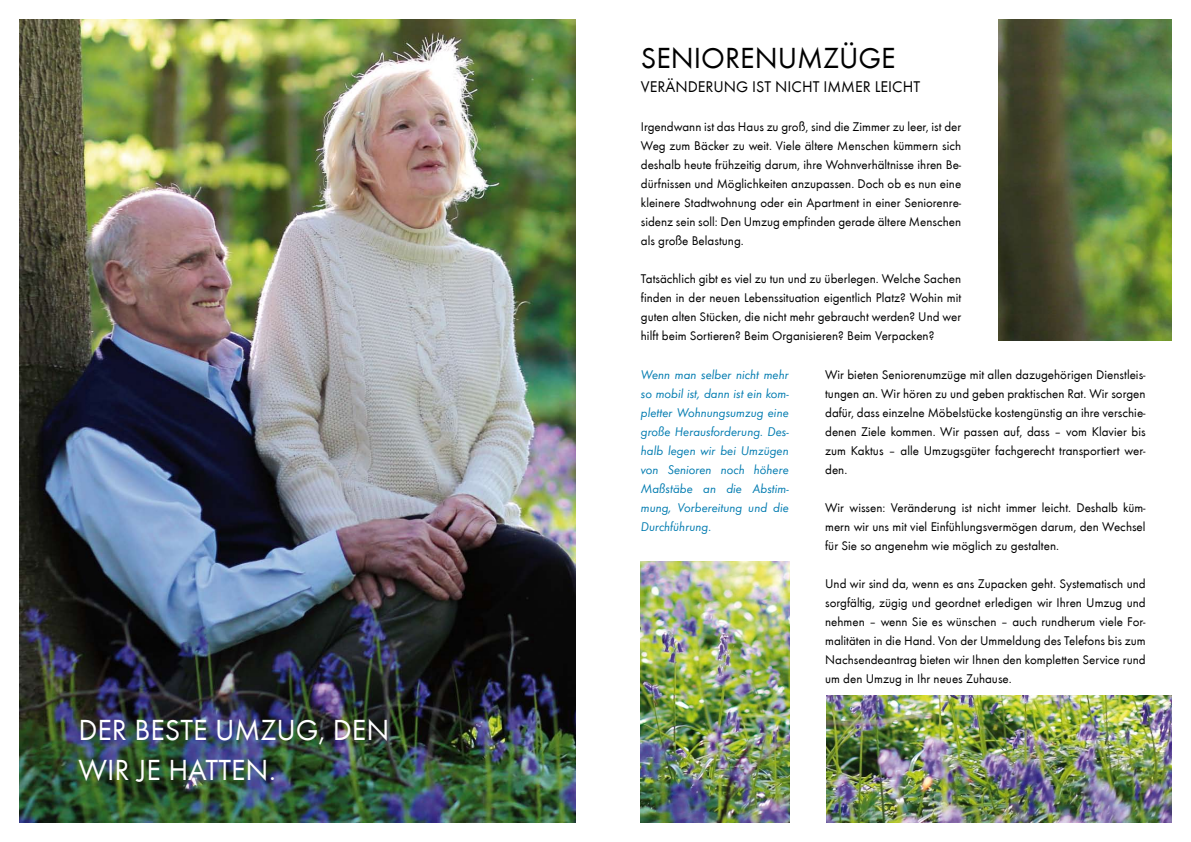
<style>
.page{position:relative;width:1191px;height:842px;background:#fff}
.page>*{position:absolute;margin:0;border:0;box-sizing:border-box;transform-origin:0 0}
.t1{font:30px/40px "Futura T";color:#fff}
.t2{font:30px "Futura T";color:#000}
.t3{font:16px "Futura T";color:#000}
.t4{font:13px/19px "Futura T";color:#000;text-align:justify}
.t5{font:13px/19px "Futura T Book Obli";color:#007bb0;text-align:justify}
</style>
<div class="page">
<img style="left:20px;top:20px;width:555px;height:802px">
<img style="left:998px;top:20px;width:173px;height:321px">
<img style="left:641px;top:561px;width:148px;height:261px">
<img style="left:826px;top:695px;width:345px;height:127px">
<h1 class="t1" style="left:87px;top:699px;width:312px">Der beste Umzug, den wir je hatten.</h1>
<h1 class="t1" style="left:78px;top:710px;width:312px">Der beste Umzug, den wir je hatten.</h1>
<h1 class="t2" style="left:641px;top:41px;width:256px">Seniorenumzüge</h1>
<p class="t3" style="left:641px;top:77px;width:281px">Veränderu ng ist nicht immer leicht</p>
<p class="t4" style="left:641px;top:117px;width:322px">I rgendwann ist das Haus zu groß, sind die Zimmer zu leer, ist der Weg zum Bäcker zu weit. Viele ältere Menschen kümmern sich deshalb heute frühzeitig darum, ihre Wohnverhältnisse ihren Be&shy;dürfnissen und Möglichkeiten anzupassen. Doch ob es nun eine kleinere Stadtwohnung oder ein Apartment in einer Seniorenre&shy;sidenz sein soll: Den Umzug empfinden gerade ältere Menschen als große Belastung.</p>
<p class="t4" style="left:641px;top:269px;width:322px">Tatsächlich gibt es viel zu tun und zu überlegen. Welche Sachen finden in der neuen Lebenssituation eigentlich Platz? Wohin mit guten alten Stücken, die nicht mehr gebraucht werden? Und wer hilft beim Sortieren? Beim Organisieren? Beim Verpacken?</p>
<p class="t5" style="left:641px;top:365px;width:149px">Wenn man selber nicht mehr so mobil ist, dann ist ein kom&shy;pletter Wohnungsumzug eine große Herausforderung. Des&shy;halb legen wir bei Umzügen von Senioren noch höhere Maßstäbe an die Abstim&shy;mung, Vorbereitung und die Durchführung.</p>
<p class="t4" style="left:825px;top:365px;width:322px">Wir bieten Seniorenumzüge mit allen dazugehörigen Dienstleis&shy;tungen an. Wir hören zu und geben praktischen Rat. Wir sorgen dafür, dass einzelne Möbelstücke kostengünstig an ihre verschie&shy;denen Ziele kommen. Wir passen auf, dass – vom Klavier bis zum Kaktus – alle Umzugsgüter fachgerecht transportiert wer&shy;den.</p>
<p class="t4" style="left:825px;top:498px;width:322px">Wir wissen: Veränderung ist nicht immer leicht. Deshalb küm&shy;mern wir uns mit viel Einfühlungsvermögen darum, den Wechsel für Sie so angenehm wie möglich zu gestalten.</p>
<p class="t4" style="left:825px;top:574px;width:322px">Und wir sind da, wenn es ans Zupacken geht. Systematisch und sorgfältig, zügig und geordnet erledigen wir I hren Umzug und nehmen – wenn Sie es wünschen – auch rundherum viele For&shy;malitäten in die Hand. Von der Ummeldung des Telefons bis zum Nachsendeantrag bieten wir I hnen den kompletten Service rund um den Umzug in I hr neues Zuhause.</p>
</div>
